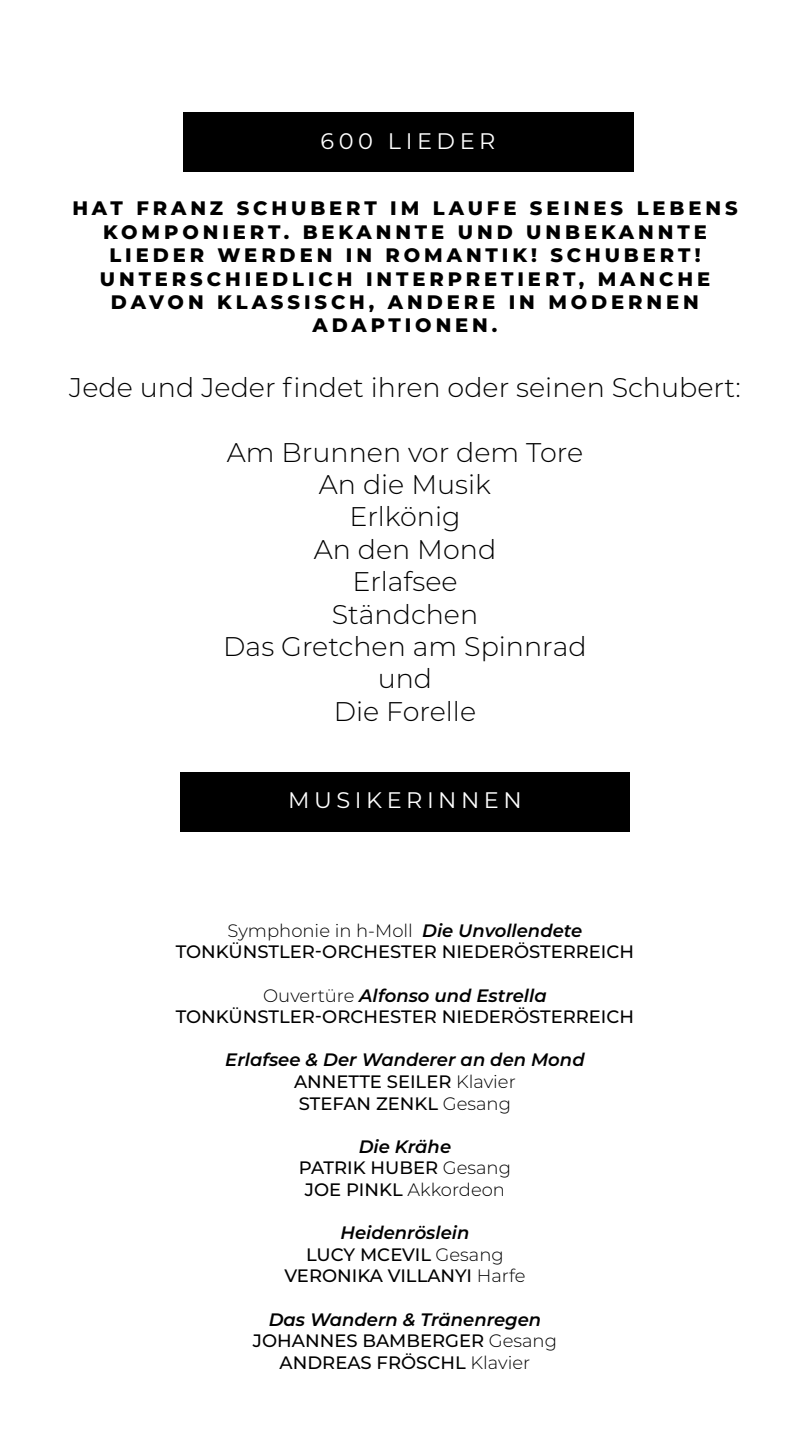
<style>
.page{position:relative;width:810px;height:1440px;background:#fff}
.page>*{position:absolute;margin:0;border:0;box-sizing:border-box;transform-origin:0 0}
.t1{font:300 27px/32.4px "Montserrat";color:#000;text-align:center}
.t2{font:22.5px "Montserrat";letter-spacing:.2em;color:#fff}
.t3{font:800 19.5px/23.4px "Montserrat";letter-spacing:.2em;color:#000;text-align:center}
.t4{font:500 18px/21.6px "Montserrat";color:#000;text-align:center}
.t5{font:italic 600 18px/21.6px "Montserrat";color:#000;text-align:center}
.s1{font-weight:300}
.s2{font-weight:600;font-style:italic}
.s3{font-weight:500;font-style:normal}
.s4{font-weight:300;font-style:normal}
</style>
<div class="page">
<div style="left:183px;top:112px;width:450px;height:60px;background:#000"></div>
<div style="left:180px;top:772px;width:450px;height:60px;background:#000"></div>
<p class="t2" style="left:321px;top:125px;width:176px">600 LIEDER</p>
<p class="t3" style="left:72px;top:196px;width:667px">HAT FRANZ SCHUBERT IM LAUFE SEINES LEBENS KOMPONIERT. BEKANNTE UND UNBEKANNTE LIEDER WERDEN IN ROMANTIK! SCHUBERT!<br>UNTERSCHIEDLICH INTERPRETIERT, MANCHE DAVON KLASSISCH, ANDERE IN MODERNEN ADAPTIONEN.</p>
<h1 class="t1" style="left:69px;top:370px;width:673px">Jede und Jeder findet ihren oder seinen Schubert:</h1>
<h1 class="t1" style="left:223px;top:435px;width:365px">Am Brunnen vor dem Tore<br>An die Musik<br>Erlkönig<br>An den Mond<br>Erlafsee<br>Ständchen<br>Das Gretchen am Spinnrad und<br>Die Forelle</h1>
<p class="t2" style="left:288px;top:784px;width:235px">MUSIKERINNEN</p>
<p class="t4" style="left:176px;top:919px;width:460px"><span class="s1">Symphonie in h-Moll</span> <span class="s2">Die Unvollendete<br></span>TONKÜNSTLER-ORCHESTER NIEDERÖSTERREICH</p>
<p class="t4" style="left:176px;top:984px;width:460px"><span class="s1">Ouvertüre</span> <span class="s2">Alfonso und Estrella<br></span>TONKÜNSTLER-ORCHESTER NIEDERÖSTERREICH</p>
<p class="t5" style="left:225px;top:1048px;width:361px">Erlafsee &amp; Der Wanderer an den Mond<br><span class="s3">ANNETTE SEILER</span> <span class="s4">Klavier<br></span><span class="s3">STEFAN ZENKL</span> <span class="s4">Gesang</span></p>
<p class="t4" style="left:299px;top:1135px;width:214px"><span class="s2">Die Krähe<br></span>PATRIK HUBER <span class="s1">Gesang<br></span>JOE PINKL <span class="s1">Akkordeon</span></p>
<p class="t4" style="left:284px;top:1221px;width:243px"><span class="s2">Heidenröslein<br></span>LUCY MCEVIL <span class="s1">Gesang<br></span>VERONIKA VILLANYI <span class="s1">Harfe</span></p>
<p class="t4" style="left:253px;top:1308px;width:306px"><span class="s2">Das Wandern &amp; Tränenregen<br></span>JOHANNES BAMBERGER <span class="s1">Gesang<br></span>ANDREAS FRÖSCHL <span class="s1">Klavier</span></p>
</div>
